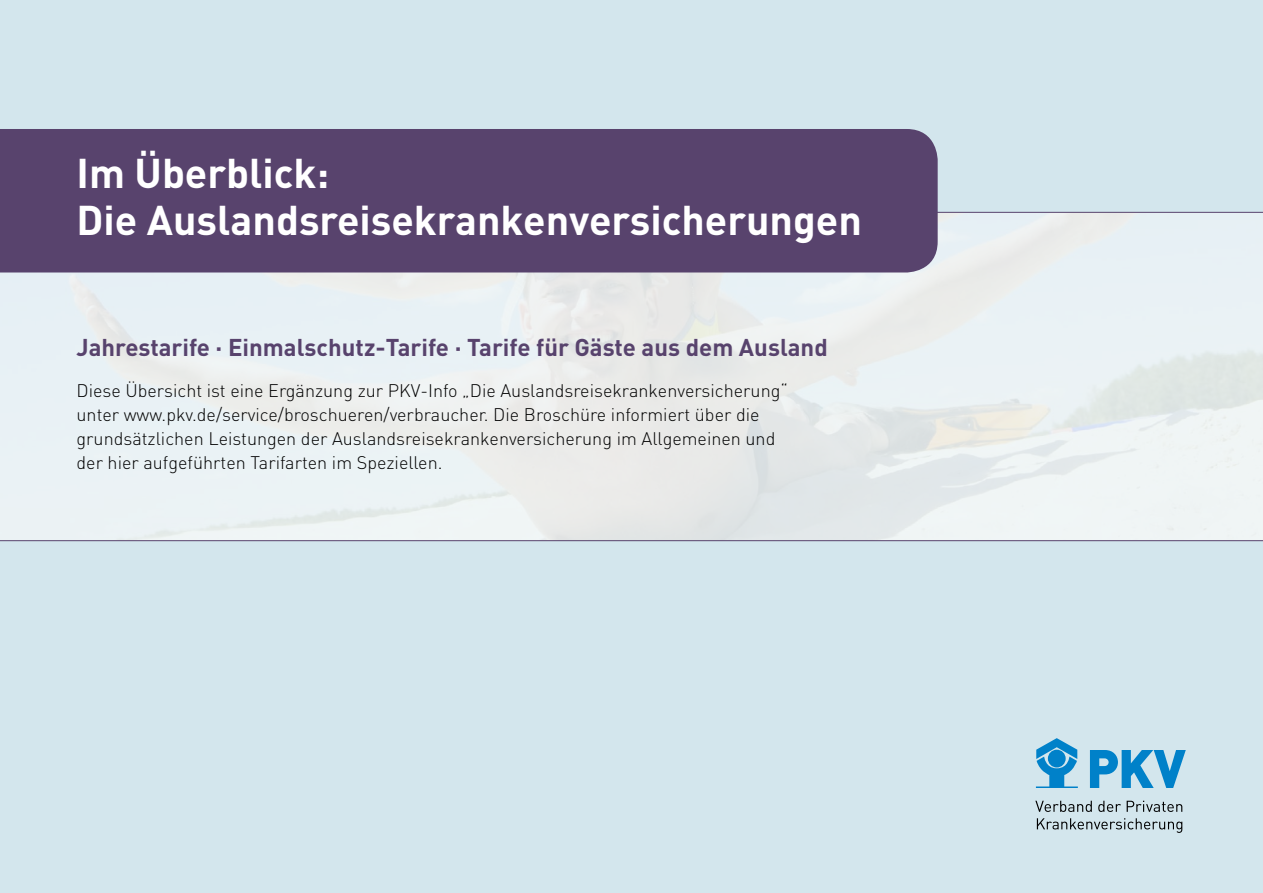
<style>
.page{position:relative;width:1263px;height:893px;background:#fff}
.page>*{position:absolute;margin:0;border:0;box-sizing:border-box;transform-origin:0 0}
.t1{font:700 41.1px/47.2px "DINOT";color:#fff}
.t2{font:700 24px "DINOT";color:#58436d}
.t3{font:300 18px/24px "DINOT";color:#000}
</style>
<div class="page">
<div style="left:0;top:0;width:1263px;height:266px;background:#d3e6ed"></div>
<div style="left:0;top:504px;width:1263px;height:389px;background:#d3e6ed"></div>
<svg style="left:0;top:212px;width:1263px;height:329px;background:#e8edef"></svg>
<div style="left:0;top:129px;width:938px;height:143px;background:#58436d"></div>
<svg style="left:1035px;top:801px;width:57px;height:11px"></svg>
<svg style="left:1098px;top:801px;width:23px;height:11px"></svg>
<svg style="left:1127px;top:801px;width:55px;height:11px"></svg>
<svg style="left:1037px;top:818px;width:145px;height:15px"></svg>
<svg style="left:1090px;top:750px;width:96px;height:38px"></svg>
<svg style="left:1036px;top:738px;width:42px;height:50px"></svg>
<h1 class="t1" style="left:77px;top:148px;width:787px">Im Überblick:<br>Die Auslandsreisekrankenversicherungen</h1>
<h2 class="t2" style="left:77px;top:331px;width:753px">Jahrestarife · Einmalschutz-Tarife · Tarife für Gäste aus dem Ausland</h2>
<p class="t3" style="left:77px;top:378px;width:713px">Diese Übersicht ist eine Ergänzung zur PKV-Info „Die Auslandsreisekrankenversicherung“ unter www.pkv.de/service/broschueren/verbraucher. Die Broschüre informiert über die grundsätzlichen Leistungen der Auslandsreisekrankenversicherung im Allgemeinen und der hier aufgeführten Tarifarten im Speziellen.</p>
</div>
